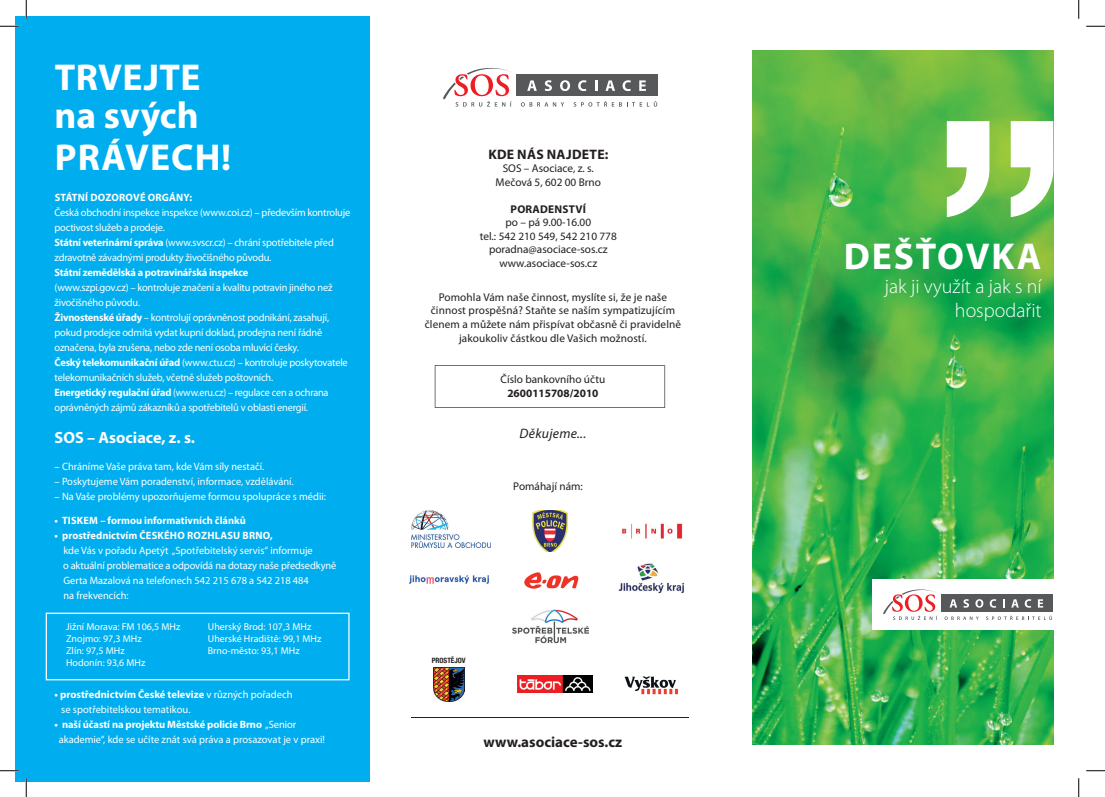
<style>
.page{position:relative;width:1105px;height:797px;background:#fff}
.page>*{position:absolute;margin:0;border:0;box-sizing:border-box;transform-origin:0 0}
.t1{font:700 37.5px/40px "Myriad Pro";letter-spacing:.025em;color:#fff}
.t2{font:700 37.5px "Myriad Pro";letter-spacing:.05em;color:#fff}
.t3{font:300 20px/24px "Myriad Pro";color:#fff;text-align:right}
.t4{font:700 16.25px "Myriad Pro";color:#fff}
.t5{font:700 15px "Myriad Pro";color:#231f20}
.t6{font:700 13.75px "Myriad Pro";letter-spacing:.02em;color:#231f20}
.t7{font:italic 13.75px "Myriad Pro";letter-spacing:.02em;color:#231f20}
.t8{font:11.25px/13.5px "Myriad Pro";letter-spacing:.01em;color:#231f20;text-align:center}
.t9{font:700 11.25px "Myriad Pro";color:#231f20}
.t10{font:700 11.25px "Myriad Pro";letter-spacing:.02em;color:#231f20}
.t11{font:10.62px/15px "Myriad Pro";letter-spacing:-.02em;color:#fff}
.t12{font:10.62px/15px "Myriad Pro";color:#fff}
.t13{font:700 10.62px "Myriad Pro";letter-spacing:.02em;color:#fff}
.t14{font:700 10.62px "Myriad Pro";letter-spacing:-.02em;color:#fff}
.t15{font:700 10.62px "Myriad Pro";color:#fff}
.t16{font:10px/12px "Myriad Pro";color:#fff}
.t17{font:700 condensed 7.25px "Helvetica Neue";color:#231f20}
.s1{font-weight:700}
</style>
<div class="page">
<img style="left:752px;top:50px;width:301px;height:695px">
<div style="left:872px;top:579px;width:217px;height:50px;background:#fff"></div>
<svg style="left:883px;top:589px;width:169px;height:31px"></svg>
<svg style="left:947px;top:121px;width:106px;height:96px"></svg>
<div style="left:16px;top:16px;width:354px;height:765px;background:#00aeef"></div>
<svg style="left:46px;top:612px;width:304px;height:68px"></svg>
<svg style="left:521px;top:102px;width:43px;height:5px"></svg>
<svg style="left:574px;top:101px;width:83px;height:6px"></svg>
<svg style="left:443px;top:68px;width:69px;height:39px"></svg>
<div style="left:516px;top:74px;width:142px;height:22px;background:#57585a"></div>
<svg style="left:527px;top:80px;width:10px;height:11px"></svg>
<svg style="left:545px;top:80px;width:7px;height:11px"></svg>
<svg style="left:560px;top:80px;width:10px;height:11px"></svg>
<svg style="left:578px;top:80px;width:8px;height:11px"></svg>
<svg style="left:595px;top:80px;width:2px;height:11px"></svg>
<svg style="left:605px;top:80px;width:10px;height:11px"></svg>
<svg style="left:622px;top:80px;width:9px;height:11px"></svg>
<svg style="left:639px;top:80px;width:7px;height:11px"></svg>
<svg style="left:435px;top:365px;width:230px;height:43px"></svg>
<img style="left:412px;top:510px;width:77px;height:37px">
<img style="left:532px;top:510px;width:36px;height:42px">
<img style="left:622px;top:523px;width:61px;height:16px">
<img style="left:618px;top:563px;width:66px;height:31px">
<img style="left:409px;top:575px;width:80px;height:9px">
<img style="left:525px;top:572px;width:54px;height:17px">
<img style="left:513px;top:609px;width:75px;height:34px">
<img style="left:624px;top:676px;width:55px;height:19px">
<img style="left:433px;top:668px;width:31px;height:34px">
<img style="left:518px;top:675px;width:75px;height:17px">
<hr style="left:411px;top:717px;width:278px;height:1px;background:#231f20">
<svg style="left:0;top:25px;width:19px;height:2px"></svg>
<svg style="left:1086px;top:25px;width:19px;height:2px"></svg>
<svg style="left:0;top:770px;width:19px;height:1px"></svg>
<svg style="left:1086px;top:770px;width:19px;height:1px"></svg>
<svg style="left:25px;top:0;width:2px;height:19px"></svg>
<svg style="left:25px;top:778px;width:2px;height:19px"></svg>
<svg style="left:1078px;top:0;width:1px;height:19px"></svg>
<svg style="left:1078px;top:778px;width:1px;height:19px"></svg>
<h1 class="t1" style="left:55px;top:56px;width:178px">TRVEJTE na svých<br>PRÁVECH!</h1>
<p class="t13" style="left:55px;top:191px;width:139px">STÁTNÍ DOZOROVÉ ORGÁNY:</p>
<p class="t11" style="left:55px;top:205px;width:297px">Česká obchodní inspekce inspekce (www.coi.cz) – především kontroluje poctivost služeb a prodeje.<br><span class="s1">Státní veterinární správa</span> (www.svscr.cz) – chrání spotřebitele před zdravotně závadnými produkty živočišného původu.</p>
<p class="t14" style="left:55px;top:266px;width:195px">Státní zemědělská a potravinářská inspekce</p>
<p class="t11" style="left:55px;top:280px;width:295px">(www.szpi.gov.cz) – kontroluje značení a kvalitu potravin jiného než živočišného původu.<br><span class="s1">Živnostenské úřady</span> – kontrolují oprávněnost podnikání, zasahují, pokud prodejce odmítá vydat kupní doklad, prodejna není řádně označena, byla zrušena, nebo zde není osoba mluvící česky.<br><span class="s1">Český telekomunikační úřad</span> (www.ctu.cz) – kontroluje poskytovatele telekomunikačních služeb, včetně služeb poštovních.<br><span class="s1">Energetický regulační úřad</span> (www.eru.cz) – regulace cen a ochrana oprávněných zájmů zákazníků a spotřebitelů v oblasti energií.</p>
<h3 class="t4" style="left:55px;top:427px;width:142px">SOS – Asociace, z. s.</h3>
<p class="t12" style="left:55px;top:459px;width:211px">– Chráníme Vaše práva tam, kde Vám síly nestačí.</p>
<p class="t12" style="left:55px;top:474px;width:241px">– Poskytujeme Vám poradenství, informace, vzdělávání.</p>
<p class="t12" style="left:55px;top:489px;width:273px">– Na Vaše problémy upozorňujeme formou spolupráce s médii:</p>
<p class="t15" style="left:55px;top:513px;width:193px">• TISKEM – formou informativních článků</p>
<p class="t13" style="left:55px;top:528px;width:220px">• prostřednictvím ČESKÉHO ROZHLASU BRNO,</p>
<p class="t12" style="left:63px;top:543px;width:275px">kde Vás v pořadu Apetýt „Spotřebitelský servis“ informuje<br>o aktuální problematice a odpovídá na dotazy naše předsedkyně Gerta Mazalová na telefonech 542 215 678 a 542 218 484<br>na frekvencích:</p>
<p class="t16" style="left:66px;top:620px;width:116px">Jižní Morava: FM 106,5 MHz<br>Znojmo: 97,3 MHz<br>Zlín: 97,5 MHz<br>Hodonín: 93,6 MHz</p>
<p class="t16" style="left:208px;top:620px;width:115px">Uherský Brod: 107,3 MHz<br>Uherské Hradiště: 99,1 MHz<br>Brno-město: 93,1 MHz</p>
<p class="t12" style="left:61px;top:687px;width:233px;text-indent:-7px"><span class="s1">• prostřednictvím České televize</span> v různých pořadech se spotřebitelskou tematikou.</p>
<p class="t12" style="left:59px;top:717px;width:268px;text-indent:-4px"><span class="s1">• naší účastí na projektu Městské policie Brno</span> „Senior akademie“, kde se učíte znát svá práva a prosazovat je v praxi!</p>
<p class="t6" style="left:488px;top:145px;width:122px">KDE NÁS NAJDETE:</p>
<p class="t8" style="left:496px;top:162px;width:107px">SOS – Asociace, z. s.<br>Mečová 5, 602 00 Brno</p>
<p class="t10" style="left:511px;top:202px;width:77px">PORADENSTVÍ</p>
<p class="t8" style="left:480px;top:216px;width:139px">po – pá 9.00-16.00<br>tel.: 542 210 549, 542 210 778 poradna@asociace-sos.cz www.asociace-sos.cz</p>
<p class="t8" style="left:425px;top:290px;width:258px">Pomohla Vám naše činnost, myslíte si, že je naše činnost prospěšná? Staňte se naším sympatizujícím členem a můžete nám přispívat občasně či pravidelně jakoukoliv částkou dle Vašich možností.</p>
<p class="t8" style="left:501px;top:373px;width:106px">Číslo bankovního účtu</p>
<p class="t9" style="left:507px;top:386px;width:93px">2600115708/2010</p>
<p class="t7" style="left:519px;top:426px;width:68px">Děkujeme...</p>
<p class="t8" style="left:513px;top:480px;width:71px">Pomáhají nám:</p>
<p class="t17" style="left:432px;top:654px;width:35px">PROSTĚJOV</p>
<h3 class="t5" style="left:483px;top:732px;width:140px">www.asociace-sos.cz</h3>
<h1 class="t2" style="left:844px;top:232px;width:199px">DEŠŤOVKA</h1>
<h2 class="t3" style="left:885px;top:275px;width:158px">jak ji využít a jak s ní hospodařit</h2>
</div>
